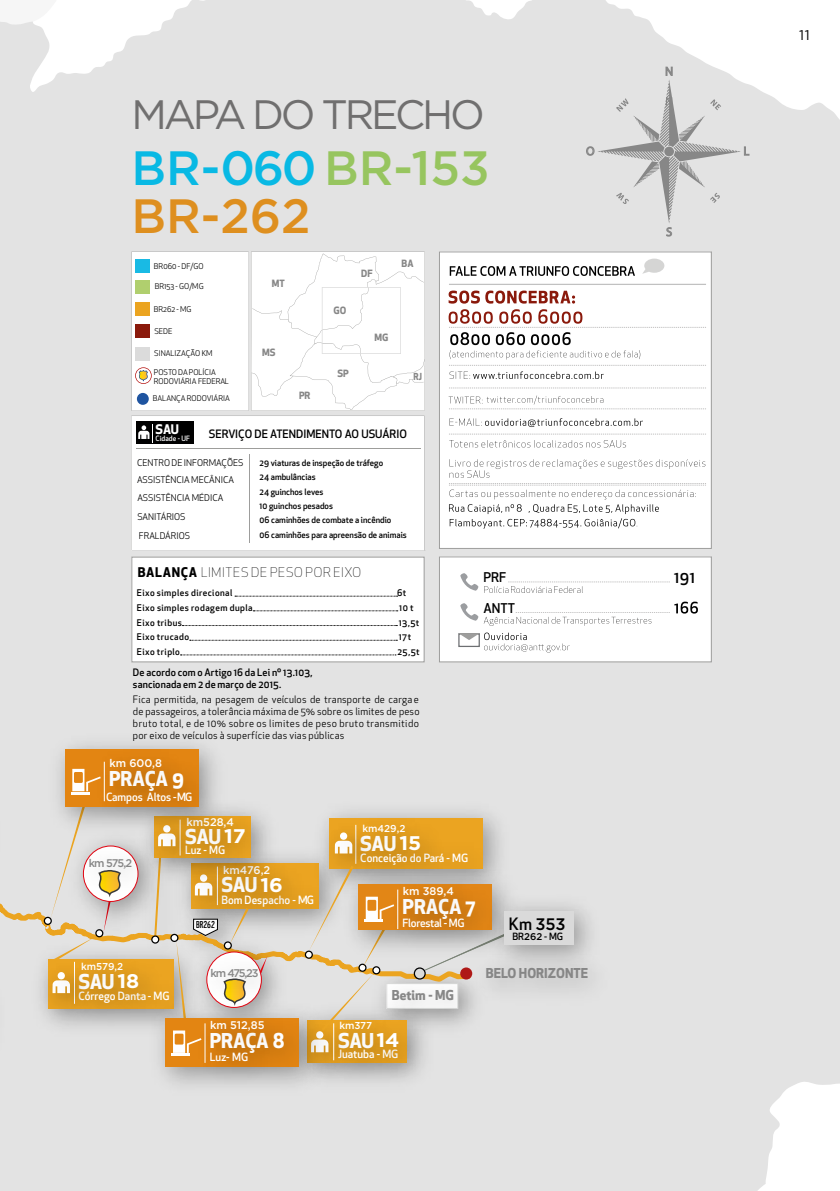
<style>
.page{position:relative;width:840px;height:1191px;background:#fff}
.page>*{position:absolute;margin:0;border:0;box-sizing:border-box;transform-origin:0 0}
.t1{font:500 48.2px/48px "Gotham";color:#09b9e4}
.t2{font:41px "Gotham";letter-spacing:-.08em;color:#706f6f}
.t3{font:700 20px "Apex New";letter-spacing:-.02em;color:#fff}
.t4{font:500 16.6px "Gotham";color:#000}
.t5{font:500 16px "Apex New";color:#000}
.t6{font:14px "Gotham";color:#000}
.t7{font:700 13.4px "Apex New";color:#878787}
.t8{font:500 13.2px "Apex New";color:#000}
.t9{font:300 13px "Apex New";letter-spacing:.055em;color:#000}
.t10{font:700 12.8px "Apex New";color:#fff}
.t11{font:500 11.2px "Apex New";color:#fff}
.t12{font:500 11.2px "Gotham";color:#fff}
.t13{font:500 11.2px "Apex New";color:#000}
.t14{font:500 11.2px "Gotham";letter-spacing:-.1em;color:#878787}
.t15{font:500 11.2px "Apex New";letter-spacing:-.025em;color:#fff}
.t16{font:10px/12px "Apex New";letter-spacing:.02em;color:#000;text-align:justify}
.t17{font:500 10px/12px "Apex New";letter-spacing:.015em;color:#000}
.t18{font:500 10px "Gotham";color:#fff}
.t19{font:700 9.8px "Apex New";color:#878787}
.t20{font:500 9.8px "Apex New";color:#000}
.t21{font:700 9.6px "Apex New";color:#878787;scale:.9 1}
.t22{font:500 9px "Apex New";letter-spacing:.05em;color:#000}
.t23{font:9px/17.4px "Apex New";color:#000}
.t24{font:8.8px "Roadway";color:#000}
.t25{font:500 8.6px/14.4px "Apex New";color:#000}
.t26{font:7.8px/9.2px "Apex New";color:#000}
.t27{font:500 7.2px "Apex New";color:#fff}
.s1{color:#97c55f}
.s2{color:#de8f1f}
.s3{font-weight:700}
.s4{font-family:"Gotham";font-size:19.8px}
.s5{font-family:"Apex New"}
.s6{font-family:"Gotham"}
</style>
<div class="page">
<div style="left:0;top:0;width:839px;height:1191px;background:#e3e3e3"></div>
<img style="left:0;top:1055px;width:14px;height:16px">
<img style="left:0;top:1055px;width:6px;height:7px">
<img style="left:0;top:783px;width:8px;height:18px">
<img style="left:0;top:794px;width:4px;height:7px">
<img style="left:335px;top:1055px;width:107px;height:43px">
<img style="left:335px;top:1088px;width:99px;height:9px">
<img style="left:369px;top:1055px;width:66px;height:33px">
<div style="left:305px;top:794px;width:213px;height:66px;background:#e3e3e3"></div>
<img style="left:338px;top:799px;width:103px;height:2px">
<img style="left:335px;top:1055px;width:34px;height:41px">
<img style="left:234px;top:791px;width:36px;height:10px">
<img style="left:514px;top:941px;width:110px;height:76px">
<img style="left:40px;top:725px;width:194px;height:76px">
<div style="left:65px;top:750px;width:133px;height:57px;background:#e38512"></div>
<img style="left:198px;top:744px;width:22px;height:22px">
<img style="left:198px;top:766px;width:29px;height:35px">
<img style="left:79px;top:737px;width:6px;height:58px">
<img style="left:85px;top:733px;width:113px;height:68px">
<svg style="left:71px;top:769px;width:30px;height:25px"></svg>
<img style="left:141px;top:1055px;width:194px;height:48px">
<div style="left:166px;top:1018px;width:133px;height:49px;background:#e38512"></div>
<img style="left:284px;top:1055px;width:36px;height:34px">
<img style="left:185px;top:1068px;width:99px;height:31px">
<img style="left:180px;top:1055px;width:61px;height:43px">
<img style="left:185px;top:1055px;width:115px;height:13px">
<img style="left:514px;top:886px;width:95px;height:94px">
<div style="left:504px;top:911px;width:69px;height:34px;background:#dadada"></div>
<svg style="left:0;top:801px;width:514px;height:254px;background:#d9c29b"></svg>
<svg style="left:414px;top:968px;width:11px;height:11px"></svg>
<div style="left:413px;top:967px;width:12px;height:12px;border:1px solid #000;border-radius:50%"></div>
<div style="left:460px;top:967px;width:12px;height:12px;background:#af1917;border-radius:50%"></div>
<div style="left:439px;top:252px;width:272px;height:297px;background:#fff"></div>
<div style="left:439px;top:251px;width:272px;height:298px;border:1px solid #9d9d9c"></div>
<svg style="left:449px;top:266px;width:185px;height:10px"></svg>
<hr style="left:448px;top:284px;width:257px;height:1px;background:#706f6f">
<svg style="left:449px;top:387px;width:255px;height:1px"></svg>
<svg style="left:642px;top:258px;width:22px;height:16px"></svg>
<svg style="left:131px;top:251px;width:293px;height:299px"></svg>
<div style="left:137px;top:393px;width:12px;height:12px;background:#1f54a0;border-radius:50%"></div>
<svg style="left:449px;top:434px;width:255px;height:13px"></svg>
<svg style="left:449px;top:418px;width:193px;height:9px"></svg>
<svg style="left:449px;top:365px;width:255px;height:14px"></svg>
<svg style="left:449px;top:459px;width:256px;height:70px"></svg>
<svg style="left:448px;top:395px;width:256px;height:14px"></svg>
<div style="left:132px;top:557px;width:292px;height:105px;background:#fff"></div>
<div style="left:131px;top:557px;width:293px;height:105px;border:1px solid #9d9d9c"></div>
<svg style="left:235px;top:596px;width:162px;height:1px"></svg>
<svg style="left:253px;top:610px;width:144px;height:1px"></svg>
<svg style="left:182px;top:625px;width:215px;height:1px"></svg>
<svg style="left:190px;top:640px;width:207px;height:1px"></svg>
<svg style="left:180px;top:654px;width:216px;height:1px"></svg>
<div style="left:439px;top:556px;width:272px;height:106px;background:#fff"></div>
<div style="left:439px;top:556px;width:272px;height:106px;border:1px solid #9d9d9c"></div>
<svg style="left:484px;top:581px;width:185px;height:12px"></svg>
<svg style="left:460px;top:573px;width:18px;height:17px"></svg>
<svg style="left:460px;top:601px;width:237px;height:25px"></svg>
<svg style="left:458px;top:632px;width:111px;height:20px"></svg>
<svg style="left:448px;top:290px;width:256px;height:69px"></svg>
<svg style="left:585px;top:64px;width:164px;height:173px;background:#d9d9d9"></svg>
<h2 class="t2" style="left:131px;top:88px;width:355px">MAPA DO TRECHO</h2>
<h1 class="t1" style="left:131px;top:142px;width:360px">BR-060<span class="s1">BR-153<br></span><span class="s2">BR-262</span></h1>
<p class="t26" style="left:154px;top:261px;width:51px">BR060 - DF/GO</p>
<p class="t26" style="left:155px;top:282px;width:50px">BR153 - GO/MG</p>
<p class="t26" style="left:154px;top:304px;width:39px">BR262 - MG</p>
<p class="t26" style="left:154px;top:348px;width:60px">SINALIZAÇÃO KM</p>
<p class="t26" style="left:154px;top:368px;width:76px">POSTO DA POLÍCIA<br>RODOVIÁRIA FEDERAL</p>
<p class="t26" style="left:153px;top:394px;width:78px">BALANÇA RODOVIÁRIA</p>
<p class="t26" style="left:154px;top:327px;width:20px">SEDE</p>
<p class="t19" style="left:272px;top:276px;width:14px">MT</p>
<p class="t19" style="left:262px;top:345px;width:15px">MS</p>
<p class="t19" style="left:299px;top:388px;width:13px">PR</p>
<p class="t19" style="left:333px;top:304px;width:14px">GO</p>
<p class="t19" style="left:337px;top:366px;width:13px">SP</p>
<p class="t19" style="left:361px;top:266px;width:13px">DF</p>
<p class="t19" style="left:374px;top:331px;width:15px">MG</p>
<p class="t19" style="left:401px;top:256px;width:13px">BA</p>
<p class="t21" style="left:413px;top:370px;width:11px">RJ</p>
<p class="t10" style="left:155px;top:420px;width:25px">SAU</p>
<p class="t27" style="left:155px;top:433px;width:36px">Cidade - UF</p>
<p class="t13" style="left:209px;top:426px;width:199px">SERVIÇO DE ATENDIMENTO AO USUÁRIO</p>
<p class="t23" style="left:137px;top:454px;width:108px">CENTRO DE INFORMAÇÕES<br>ASSISTÊNCIA MECÂNICA<br>ASSISTÊNCIA MÉDICA</p>
<p class="t23" style="left:137px;top:508px;width:50px">SANITÁRIOS</p>
<p class="t25" style="left:259px;top:455px;width:133px">29 viaturas de inspeção de tráfego<br>24 ambulâncias<br>24 guinchos leves<br>10 guinchos pesados<br>06 caminhões de combate a incêndio</p>
<p class="t23" style="left:139px;top:527px;width:53px">FRALDÁRIOS</p>
<p class="t25" style="left:259px;top:527px;width:148px">06 caminhões para apreensão de animais</p>
<h3 class="t9" style="left:138px;top:564px;width:225px"><span class="s3">BALANÇA</span> LIMITES DE PESO POR EIXO</h3>
<p class="t22" style="left:137px;top:587px;width:97px">Eixo simples direcional</p>
<p class="t22" style="left:397px;top:587px;width:11px">6t</p>
<p class="t22" style="left:137px;top:602px;width:117px">Eixo simples rodagem dupla</p>
<p class="t22" style="left:399px;top:602px;width:16px">10 t</p>
<p class="t22" style="left:137px;top:616px;width:47px">Eixo tribus</p>
<p class="t22" style="left:398px;top:616px;width:22px">13,5t</p>
<p class="t22" style="left:137px;top:631px;width:54px">Eixo trucado</p>
<p class="t22" style="left:398px;top:631px;width:14px">17t</p>
<p class="t22" style="left:137px;top:646px;width:45px">Eixo triplo</p>
<p class="t22" style="left:397px;top:646px;width:24px">25,5t</p>
<p class="t17" style="left:133px;top:666px;width:181px">De acordo com o Artigo 16 da Lei nº 13.103, sancionada em 2 de março de 2015.</p>
<p class="t16" style="left:133px;top:693px;width:288px">Fica permitida, na pesagem de veículos de transporte de carga e de passageiros, a tolerância máxima de 5% sobre os limites de peso bruto total, e de 10% sobre os limites de peso bruto transmitido por eixo de veículos à superfície das vias públicas</p>
<p class="t12" style="left:109px;top:757px;width:54px">km 600,8</p>
<h3 class="t3" style="left:109px;top:764px;width:76px">PRAÇA 9</h3>
<p class="t11" style="left:106px;top:789px;width:88px">Campos Altos - MG</p>
<p class="t14" style="left:89px;top:856px;width:45px">km 575,2</p>
<p class="t12" style="left:186px;top:815px;width:49px">km528,4</p>
<h3 class="t3" style="left:185px;top:821px;width:62px">SAU <span class="s4">17</span></h3>
<p class="t11" style="left:185px;top:842px;width:42px">Luz - MG</p>
<p class="t12" style="left:223px;top:863px;width:49px">km476,2</p>
<h3 class="t3" style="left:221px;top:870px;width:63px">SAU <span class="s4">16</span></h3>
<p class="t11" style="left:221px;top:892px;width:94px">Bom Despacho - MG</p>
<p class="t24" style="left:196px;top:918px;width:20px">BR262</p>
<p class="t18" style="left:362px;top:823px;width:44px">km429,2</p>
<h3 class="t3" style="left:360px;top:829px;width:62px">SAU <span class="s4">15</span></h3>
<p class="t11" style="left:360px;top:850px;width:109px">Conceição do Pará - MG</p>
<p class="t12" style="left:402px;top:884px;width:53px">km 389,4</p>
<h3 class="t3" style="left:402px;top:892px;width:74px">PRAÇA 7</h3>
<p class="t15" style="left:402px;top:915px;width:63px">Florestal - MG</p>
<h3 class="t8" style="left:483px;top:569px;width:24px">PRF</h3>
<h3 class="t5" style="left:673px;top:566px;width:23px">191</h3>
<h3 class="t8" style="left:483px;top:599px;width:33px">ANTT</h3>
<h3 class="t4" style="left:508px;top:914px;width:58px"><span class="s5">Km</span> 353</h3>
<p class="t20" style="left:512px;top:930px;width:52px">BR<span class="s6">262</span> - MG</p>
<p class="t18" style="left:81px;top:961px;width:43px">km579,2</p>
<h3 class="t3" style="left:78px;top:967px;width:62px">SAU <span class="s4">18</span></h3>
<p class="t11" style="left:78px;top:988px;width:93px">Córrego Danta - MG</p>
<p class="t14" style="left:210px;top:966px;width:50px">km 475,23</p>
<p class="t12" style="left:210px;top:1018px;width:56px">km 512,85</p>
<h3 class="t3" style="left:210px;top:1026px;width:76px">PRAÇA 8</h3>
<p class="t11" style="left:210px;top:1049px;width:40px">Luz- MG</p>
<h3 class="t7" style="left:391px;top:985px;width:64px">Betim - MG</h3>
<h3 class="t3" style="left:338px;top:1025px;width:63px">SAU<span class="s4">14</span></h3>
<p class="t11" style="left:338px;top:1046px;width:62px">Juatuba - MG</p>
<p class="t18" style="left:339px;top:1020px;width:34px">km377</p>
<h3 class="t7" style="left:485px;top:963px;width:104px">BELO HORIZONTE</h3>
<h3 class="t6" style="left:798px;top:26px;width:12px">11</h3>
</div>
